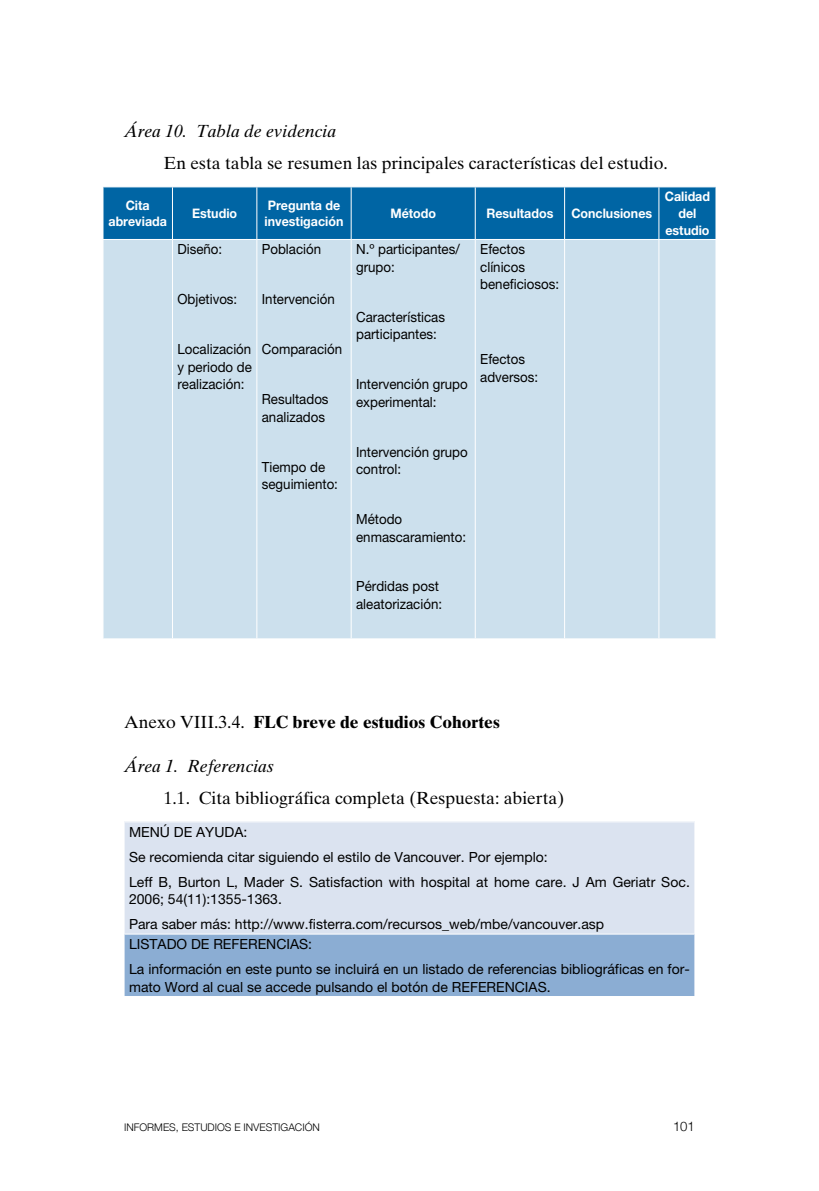
<style>
.page{position:relative;width:819px;height:1191px;background:#fff}
.page>*{position:absolute;margin:0;border:0;box-sizing:border-box;transform-origin:0 0}
.t1{font:17.5px "Times Ten LT Std";color:#000}
.t2{font:italic 17.5px "Times Ten LT Std";color:#000}
.t3{font:700 17.5px "Times Ten LT Std";color:#000}
.t4{font:14px/25px "Helvetica Neue LT Std";color:#000}
.t5{font:14px/17.5px "Helvetica Neue LT Std";color:#000;scale:.95 1}
.t6{font:700 13.12px/16.6px "Helvetica Neue LT Std";color:#fff;text-align:center;scale:.95 1}
.t7{font:300 13.12px "Helvetica Neue";color:#000}
.t8{font:300 10.5px "Helvetica Neue";color:#000}
.s1{font-weight:400}
</style>
<div class="page">
<div style="left:103px;top:187px;width:612px;height:52px;background:#0065a4"></div>
<div style="left:103px;top:240px;width:612px;height:398px;background:#cce0ed"></div>
<hr style="left:172px;top:187px;width:1px;height:52px;background:#fff">
<hr style="left:256px;top:187px;width:1px;height:52px;background:#fff">
<hr style="left:351px;top:187px;width:1px;height:52px;background:#fff">
<hr style="left:475px;top:187px;width:1px;height:52px;background:#fff">
<hr style="left:564px;top:187px;width:1px;height:52px;background:#fff">
<hr style="left:658px;top:187px;width:1px;height:52px;background:#fff">
<hr style="left:172px;top:240px;width:1px;height:398px;background:#fff">
<hr style="left:256px;top:240px;width:1px;height:398px;background:#fff">
<hr style="left:351px;top:240px;width:1px;height:398px;background:#fff">
<hr style="left:475px;top:240px;width:1px;height:398px;background:#fff">
<hr style="left:564px;top:240px;width:1px;height:398px;background:#fff">
<hr style="left:658px;top:240px;width:1px;height:398px;background:#fff">
<div style="left:124px;top:822px;width:570px;height:112px;background:#dbe3f0"></div>
<div style="left:124px;top:934px;width:570px;height:62px;background:#8badd3"></div>
<hr style="left:124px;top:933px;width:571px;height:1px;background:#fff">
<hr style="left:124px;top:822px;width:1px;height:111px;background:#fff">
<hr style="left:124px;top:934px;width:1px;height:62px;background:#fff">
<p class="t2" style="left:124px;top:120px;width:213px">Área 10. Tabla de evidencia</p>
<p class="t1" style="left:164px;top:153px;width:505px">En esta tabla se resumen las principales características del estudio.</p>
<p class="t6" style="left:108px;top:196px;width:63px">Cita abreviada</p>
<p class="t6" style="left:192px;top:205px;width:49px">Estudio</p>
<p class="t6" style="left:264px;top:196px;width:84px;text-align:left">Pregunta de investigación</p>
<p class="t6" style="left:390px;top:205px;width:50px">Método</p>
<p class="t6" style="left:486px;top:205px;width:72px">Resultados</p>
<p class="t6" style="left:571px;top:205px;width:87px">Conclusiones</p>
<p class="t6" style="left:664px;top:188px;width:49px">Calidad del estudio</p>
<p class="t5" style="left:177px;top:240px;width:49px">Diseño:</p>
<p class="t5" style="left:177px;top:290px;width:65px">Objetivos:</p>
<p class="t5" style="left:177px;top:340px;width:80px;text-align:justify">Localización y periodo de realización:</p>
<p class="t5" style="left:262px;top:240px;width:64px">Población</p>
<p class="t5" style="left:262px;top:290px;width:78px">Intervención</p>
<p class="t5" style="left:262px;top:340px;width:86px">Comparación</p>
<p class="t5" style="left:262px;top:390px;width:72px">Resultados analizados</p>
<p class="t5" style="left:262px;top:457px;width:82px">Tiempo de seguimiento:</p>
<p class="t5" style="left:356px;top:240px;width:111px">N.º participantes/ grupo:</p>
<p class="t5" style="left:356px;top:308px;width:95px">Características participantes:</p>
<p class="t5" style="left:356px;top:375px;width:119px">Intervención grupo experimental:</p>
<p class="t5" style="left:356px;top:443px;width:119px">Intervención grupo control:</p>
<p class="t5" style="left:356px;top:510px;width:117px">Método enmascaramiento:</p>
<p class="t5" style="left:356px;top:577px;width:92px">Pérdidas post aleatorización:</p>
<p class="t5" style="left:480px;top:240px;width:84px">Efectos clínicos beneficiosos:</p>
<p class="t5" style="left:480px;top:350px;width:62px">Efectos adversos:</p>
<p class="t3" style="left:124px;top:711px;width:377px"><span class="s1">Anexo VIII.3.4.</span> FLC breve de estudios Cohortes</p>
<p class="t2" style="left:124px;top:755px;width:151px">Área 1. Referencias</p>
<p class="t1" style="left:164px;top:787px;width:402px">1.1. Cita bibliográfica completa (Respuesta: abierta)</p>
<p class="t4" style="left:129px;top:819px;width:562px">MENÚ DE AYUDA:<br>Se recomienda citar siguiendo el estilo de Vancouver. Por ejemplo:<br>Leff B, Burton L, Mader S. Satisfaction with hospital at home care. J Am Geriatr Soc.</p>
<p class="t4" style="left:129px;top:886px;width:476px">2006; 54(11):1355-1363.<br>Para saber más: http://www.fisterra.com/recursos_web/mbe/vancouver.asp</p>
<p class="t4" style="left:129px;top:931px;width:562px">LISTADO DE REFERENCIAS:<br>La información en este punto se incluirá en un listado de referencias bibliográficas en for-</p>
<p class="t4" style="left:129px;top:974px;width:423px">mato Word al cual se accede pulsando el botón de REFERENCIAS.</p>
<p class="t8" style="left:124px;top:1119px;width:197px">INFORMES, ESTUDIOS E INVESTIGACIÓN</p>
<p class="t7" style="left:673px;top:1116px;width:23px">101</p>
</div>
